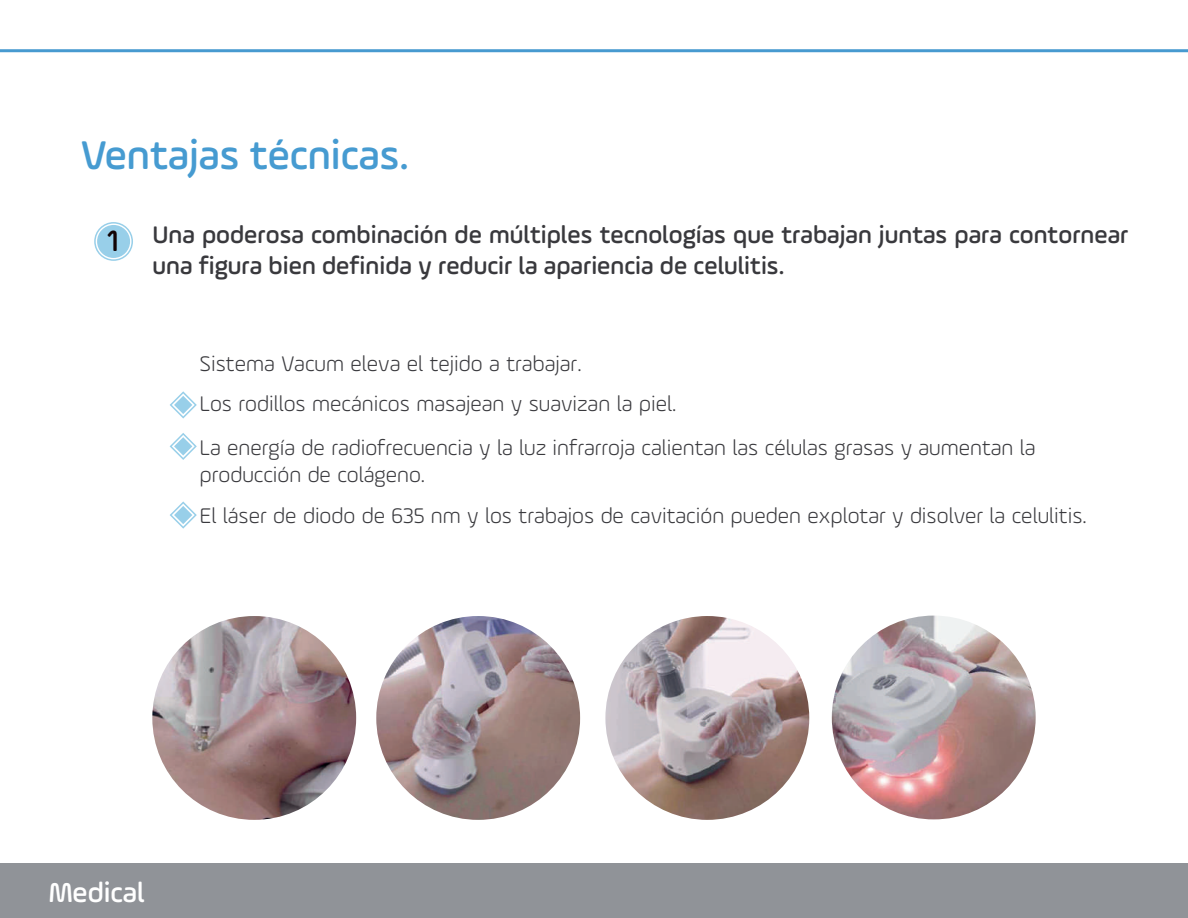
<style>
.page{position:relative;width:1188px;height:918px;background:#fff}
.page>*{position:absolute;margin:0;border:0;box-sizing:border-box;transform-origin:0 0}
.t1{font:500 42.6px "Ample Soft Pro";color:#469bd1}
.t2{font:500 29.1px "Ample Soft Pro";color:#fff}
.t3{font:500 25.5px/30.6px "Ample Soft Pro";color:#39393d}
.t4{font:300 22.5px/40.5px "Ample Soft Pro";color:#39393d}
.s1{font-size:31.05px;color:#120304}
</style>
<div class="page">
<div style="left:0;top:864px;width:1188px;height:54px;background:#909398"></div>
<hr style="left:0;top:49px;width:1188px;height:3px;background:#479ad0">
<svg style="left:94px;top:222px;width:39px;height:39px"></svg>
<svg style="left:170px;top:391px;width:27px;height:28px"></svg>
<svg style="left:170px;top:433px;width:27px;height:27px"></svg>
<svg style="left:170px;top:501px;width:27px;height:28px"></svg>
<img style="left:152px;top:616px;width:204px;height:204px;border-radius:102px">
<img style="left:376px;top:616px;width:204px;height:204px;border-radius:102px">
<img style="left:605px;top:616px;width:204px;height:204px;border-radius:102px">
<img style="left:832px;top:616px;width:204px;height:203px;border-radius:102px">
<h1 class="t1" style="left:80px;top:126px;width:330px">Ventajas técnicas.</h1>
<p class="t3" style="left:153px;top:219px;width:977px;text-indent:-45px"><span class="s1">1</span> Una poderosa combinación de múltiples tecnologías que trabajan juntas para contornear una figura bien definida y reducir la apariencia de celulitis.</p>
<p class="t4" style="left:200px;top:342px;width:478px">Sistema Vacum eleva el tejido a trabajar.<br>Los rodillos mecánicos masajean y suavizan la piel.</p>
<p class="t4" style="left:200px;top:434px;width:838px;line-height:27px">La energía de radiofrecuencia y la luz infrarroja calientan las células grasas y aumentan la producción de colágeno.</p>
<p class="t4" style="left:200px;top:495px;width:889px">El láser de diodo de 635 nm y los trabajos de cavitación pueden explotar y disolver la celulitis.</p>
<p class="t2" style="left:49px;top:872px;width:97px">Medical</p>
</div>
